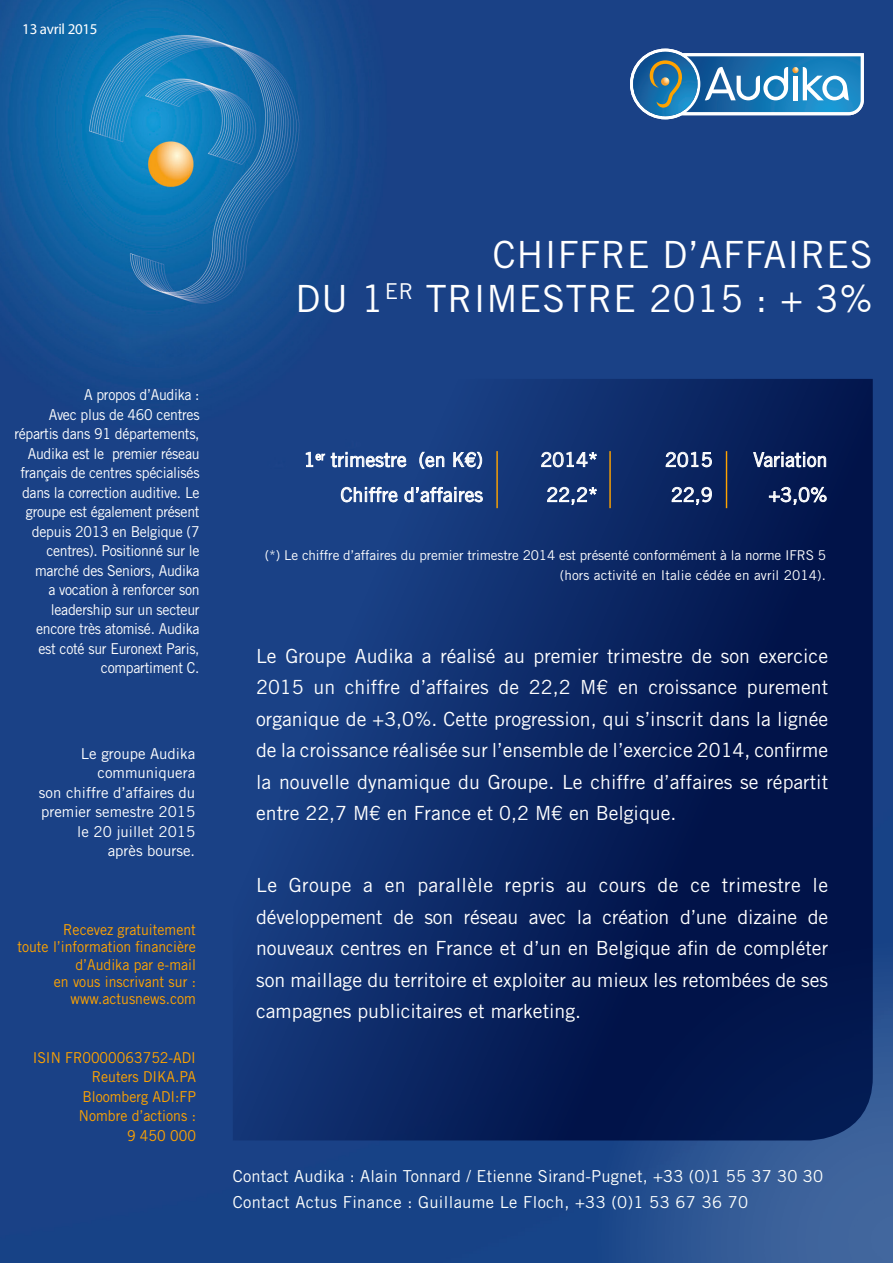
<style>
.page{position:relative;width:893px;height:1263px;background:#fff}
.page>*{position:absolute;margin:0;border:0;box-sizing:border-box;transform-origin:0 0}
.t1{font:37.5px/44.4px "Trade Gothic LT Std";letter-spacing:.02em;color:#fff;text-align:right}
.t2{font:19.5px/31.5px "Trade Gothic LT Std";color:#fff;text-align:justify}
.t3{font:16.5px/25.5px "Trade Gothic LT Std";letter-spacing:.01em;color:#fdfffd}
.t4{font:15px/19.5px "Trade Gothic LT Std";letter-spacing:-.02em;color:#fff;text-align:right;scale:.94 1}
.t5{font:15px/17.2px "Trade Gothic LT Std";color:#ffa300;text-align:right;scale:.94 1}
.t6{font:15px/19.5px "Trade Gothic LT Std";color:#fff;text-align:right}
.t7{font:15px "Myriad Pro";letter-spacing:-.02em;color:#fff}
.t8{font:13.5px/19.5px "Trade Gothic LT Std";letter-spacing:-.01em;color:#fff;text-align:right}
</style>
<div class="page">
<img style="left:0;top:0;width:893px;height:1263px">
<svg style="left:591px;top:937px;width:302px;height:326px;background:#305894"></svg>
<svg style="left:233px;top:379px;width:640px;height:761px;background:#0b2663"></svg>
<svg style="left:630px;top:49px;width:234px;height:70px"></svg>
<svg style="left:306px;top:452px;width:19px;height:15px"></svg>
<svg style="left:541px;top:452px;width:56px;height:15px"></svg>
<svg style="left:666px;top:452px;width:46px;height:15px"></svg>
<svg style="left:753px;top:452px;width:73px;height:16px"></svg>
<svg style="left:331px;top:419px;width:152px;height:83px;background:#355793"></svg>
<svg style="left:547px;top:487px;width:50px;height:18px"></svg>
<svg style="left:672px;top:487px;width:40px;height:18px"></svg>
<svg style="left:769px;top:487px;width:58px;height:18px"></svg>
<hr style="left:496px;top:451px;width:2px;height:57px;background:#ffa300">
<hr style="left:609px;top:451px;width:2px;height:57px;background:#ffa300">
<hr style="left:726px;top:451px;width:1px;height:57px;background:#ffa300">
<p class="t7" style="left:22px;top:20px;width:77px">13 avril 2015</p>
<p class="t4" style="left:14px;top:385px;width:199px">A propos d’Audika :<br>Avec plus de 460 centres répartis dans 91 départements,<br>Audika est le premier réseau français de centres spécialisés dans la correction auditive. Le groupe est également présent depuis 2013 en Belgique (7 centres). Positionné sur le marché des Seniors, Audika<br>a vocation à renforcer son leadership sur un secteur encore très atomisé. Audika<br>est coté sur Euronext Paris, compartiment C.</p>
<p class="t6" style="left:39px;top:743px;width:158px">Le groupe Audika communiquera<br>son chiffre d’affaires du premier semestre 2015 le 20 juillet 2015 après bourse.</p>
<p class="t5" style="left:17px;top:921px;width:192px">Recevez gratuitement<br>toute l’information financière d’Audika par e-mail<br>en vous inscrivant sur : www.actusnews.com</p>
<p class="t5" style="left:33px;top:1047px;width:175px;line-height:19.5px">ISIN FR0000063752-ADI<br>Reuters DIKA.PA<br>Bloomberg ADI:FP<br>Nombre d’actions :<br>9 450 000</p>
<h1 class="t1" style="left:296px;top:232px;width:579px">CHIFFRE D’AFFAIRES<br>DU 1<sup>ER</sup> TRIMESTRE 2015 : + 3%</h1>
<p class="t2" style="left:303px;top:444px;width:181px">1<sup>er</sup> trimestre (en K€)</p>
<p class="t2" style="left:540px;top:444px;width:59px">2014*</p>
<p class="t2" style="left:665px;top:444px;width:49px">2015</p>
<p class="t2" style="left:753px;top:444px;width:76px">Variation</p>
<p class="t2" style="left:341px;top:479px;width:144px">Chiffre d’affaires</p>
<p class="t2" style="left:546px;top:479px;width:53px">22,2*</p>
<p class="t2" style="left:671px;top:479px;width:43px">22,9</p>
<p class="t2" style="left:769px;top:479px;width:60px">+3,0%</p>
<p class="t8" style="left:265px;top:545px;width:563px">(*) Le chiffre d’affaires du premier trimestre 2014 est présenté conformément à la norme IFRS 5 (hors activité en Italie cédée en avril 2014).</p>
<p class="t2" style="left:256px;top:640px;width:574px">Le Groupe Audika a réalisé au premier trimestre de son exercice 2015 un chiffre d’affaires de 22,2 M€ en croissance purement organique de +3,0%. Cette progression, qui s’inscrit dans la lignée de la croissance réalisée sur l’ensemble de l’exercice 2014, confirme la nouvelle dynamique du Groupe. Le chiffre d’affaires se répartit entre 22,7 M€ en France et 0,2 M€ en Belgique.</p>
<p class="t2" style="left:256px;top:869px;width:574px">Le Groupe a en parallèle repris au cours de ce trimestre le développement de son réseau avec la création d’une dizaine de nouveaux centres en France et d’un en Belgique afin de compléter son maillage du territoire et exploiter au mieux les retombées de ses campagnes publicitaires et marketing.</p>
<p class="t3" style="left:233px;top:1163px;width:592px">Contact Audika : Alain Tonnard / Etienne Sirand-Pugnet, +33 (0)1 55 37 30 30<br>Contact Actus Finance : Guillaume Le Floch, +33 (0)1 53 67 36 70</p>
</div>
